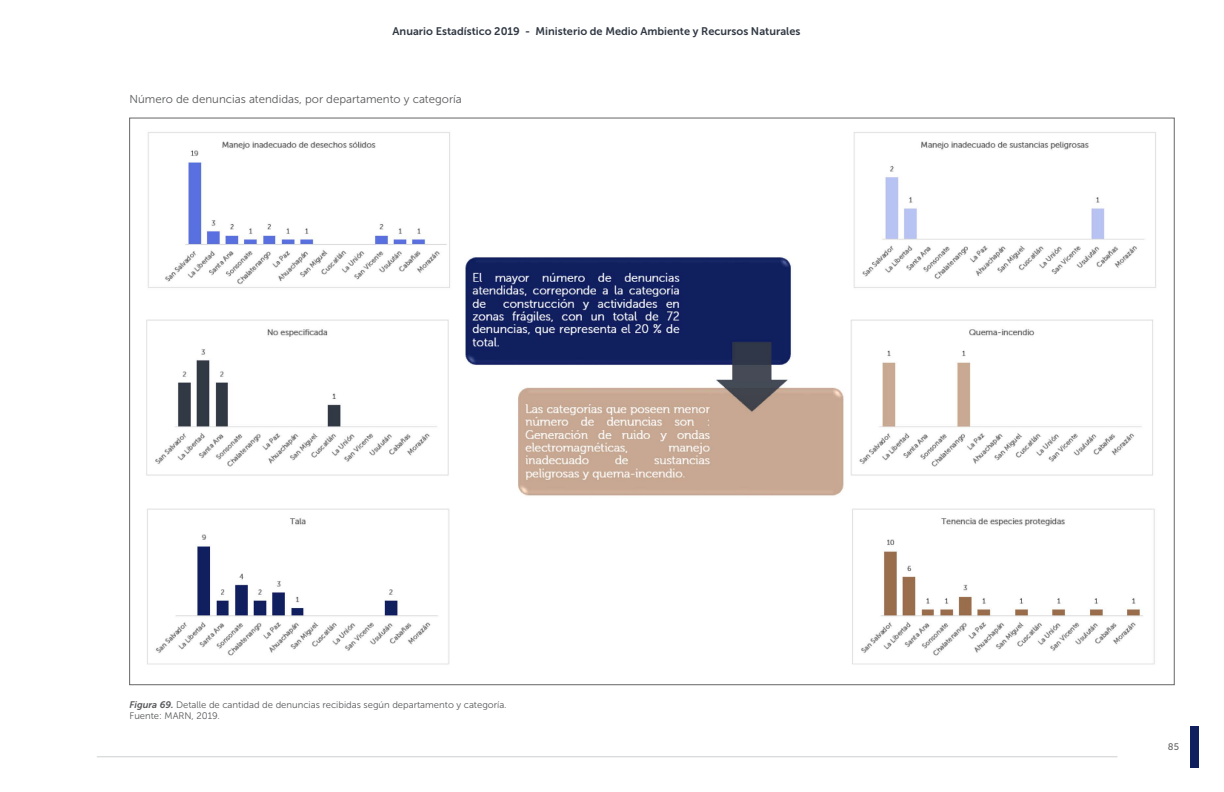
<style>
.page{position:relative;width:1224px;height:792px;background:#fff}
.page>*{position:absolute;margin:0;border:0;box-sizing:border-box;transform-origin:0 0}
.t1{font:11.5px "Museo Sans 300";color:#58595b}
.t2{font:11px "Museo Sans 700";color:#313944}
.t3{font:9.5px/11px "Museo Sans 300";color:#58595b}
.t4{font:9.5px "Museo Sans 500";color:#666}
.s1{font-family:"Museo Sans 700";font-style:italic}
</style>
<div class="page">
<div style="left:1190px;top:727px;width:8px;height:41px;background:#10205e"></div>
<hr style="left:97px;top:756px;width:1020px;height:1px;background:#313944">
<img style="left:146px;top:132px;width:1010px;height:533px">
<p class="t2" style="left:393px;top:25px;width:409px">Anuario Estadístico 2019 - Ministerio de Medio Ambiente y Recursos Naturales</p>
<p class="t1" style="left:130px;top:92px;width:334px">Número de denuncias atendidas, por departamento y categoría</p>
<p class="t3" style="left:130px;top:700px;width:379px"><span class="s1">Figura 69.</span> Detalle de cantidad de denuncias recibidas según departamento y categoría.<br>Fuente: MARN, 2019.</p>
<p class="t4" style="left:1168px;top:742px;width:13px">85</p>
</div>
